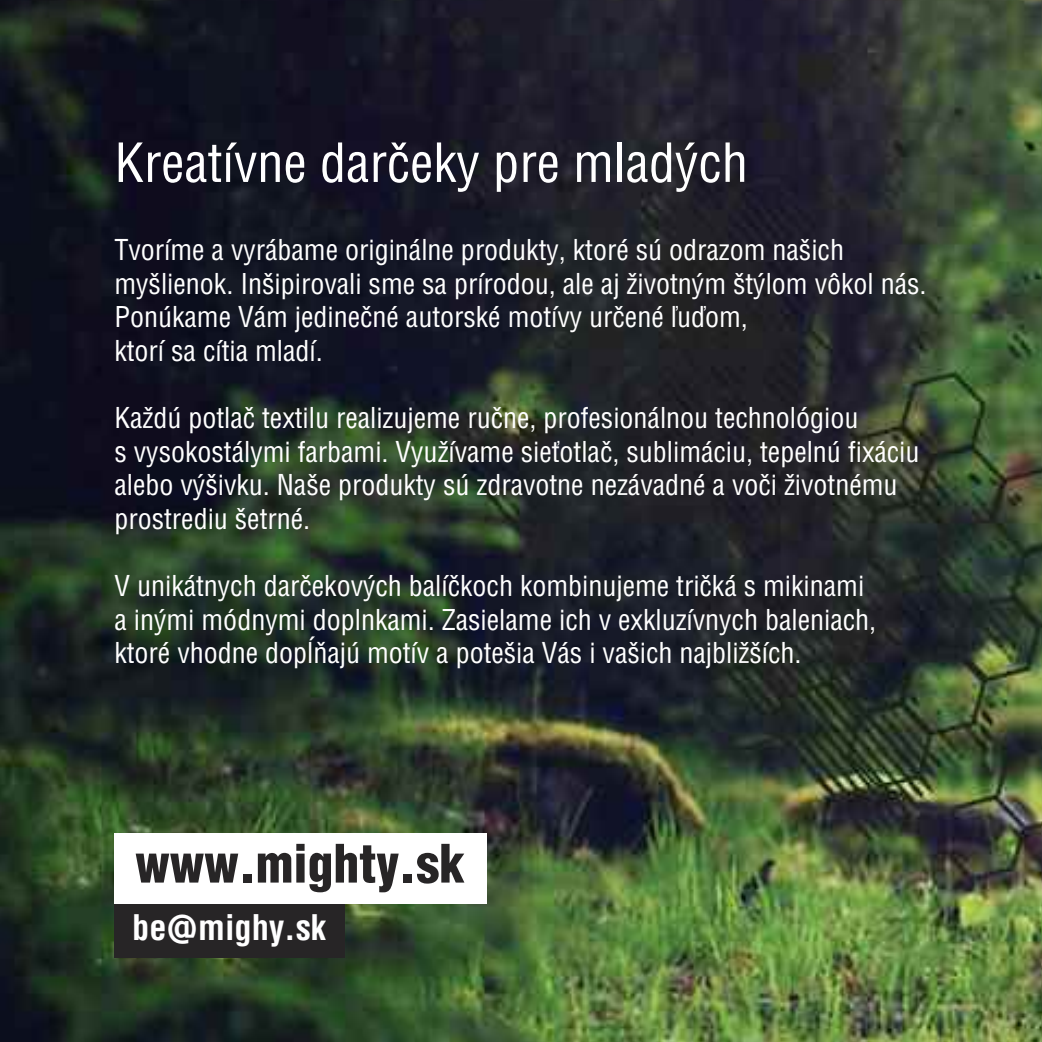
<style>
.page{position:relative;width:1042px;height:1042px;background:#fff}
.page>*{position:absolute;margin:0;border:0;box-sizing:border-box;transform-origin:0 0}
.t1{font:52.5px "Switzerland Condensed";color:#fff}
.t2{font:900 51.62px "Switzerland Cond";color:#272526}
.t3{font:700 34.48px "Switzerland Condensed";color:#fff}
.t4{font:28px/33.6px "Switzerland Condensed";color:#fff}
.s1{font-family:"Tahoma"}
</style>
<div class="page">
<img style="left:0;top:0;width:1042px;height:1042px">
<div style="left:114px;top:833px;width:372px;height:70px;background:#fff"></div>
<div style="left:114px;top:903px;width:230px;height:54px;background:#272526"></div>
<h1 class="t1" style="left:114px;top:133px;width:635px">Kreatívne darčeky pre mladých</h1>
<p class="t4" style="left:114px;top:234px;width:813px">Tvoríme a vyrábame originálne produkty, ktoré sú odrazom našich myšlienok. Inšipirovali sme sa prírodou, ale aj životným štýlom vôkol nás.<br>Ponúkame Vám jedinečné autorské motívy určené ľuďom,<br>ktorí sa cítia mladí.</p>
<p class="t4" style="left:114px;top:402px;width:806px">Každú potlač textilu realizujeme ručne, profesionálnou technológiou<br>s vysokostálymi farbami. Využívame sieťotlač, sublimáciu, tepelnú fixáciu alebo výšivku. Naše produkty sú zdravotne nezávadné a voči životnému prostrediu šetrné.</p>
<p class="t4" style="left:114px;top:570px;width:763px">V unikátnych darčekových balíčkoch kombinujeme tričká s mikinami a inými módnymi doplnkami. Zasielame ich v exkluzívnych baleniach, ktoré vhodne dopĺňajú motív a potešia Vás i vašich najbližších.</p>
<h2 class="t2" style="left:135px;top:834px;width:331px">www.mighty.sk</h2>
<p class="t3" style="left:132px;top:908px;width:195px">be<span class="s1">@</span>mighy.sk</p>
</div>
